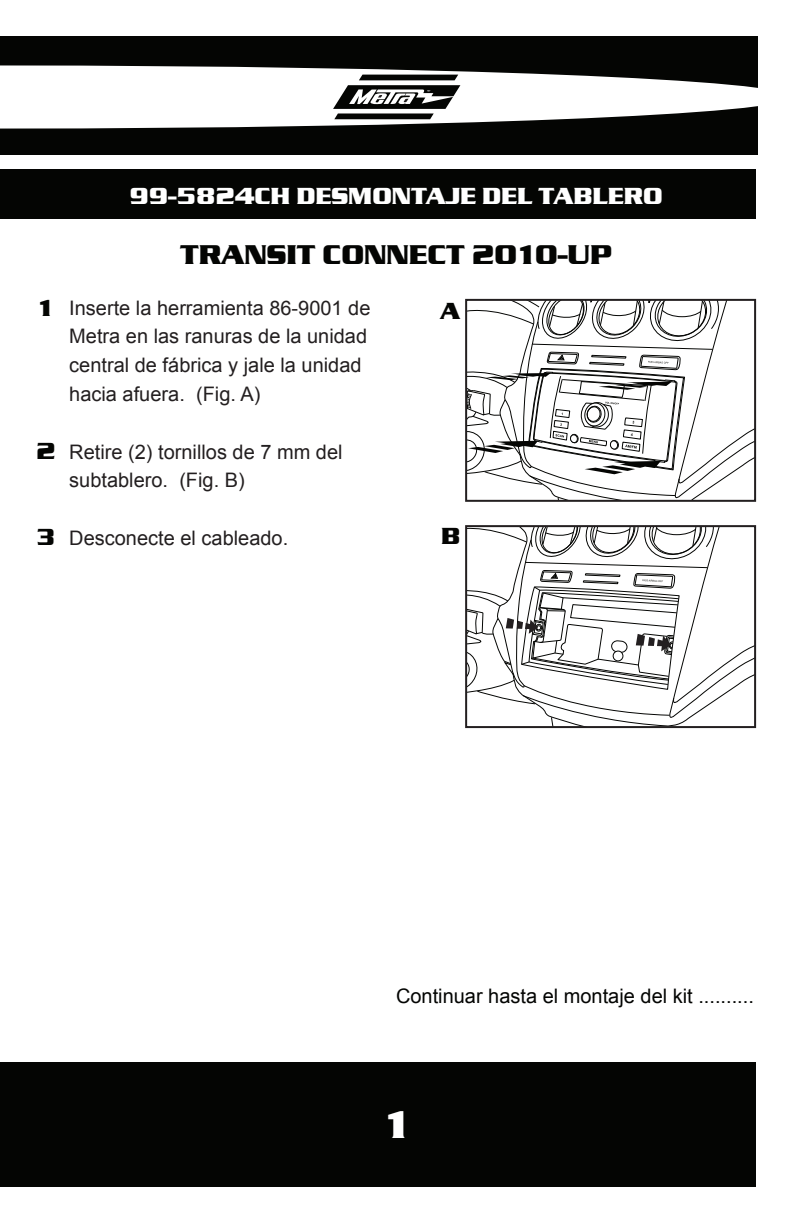
<style>
.page{position:relative;width:792px;height:1224px;background:#fff}
.page>*{position:absolute;margin:0;border:0;box-sizing:border-box;transform-origin:0 0}
.t1{font:700 40px "Serpentine D";color:#fff}
.t2{font:700 28px "Serpentine D";color:#040503}
.t3{font:700 24px "Serpentine D";color:#fff}
.t4{font:700 24px "Serpentine D";color:#040503}
.t5{font:20px/28.8px "Arial";color:#231f20}
.t6{font:20px "Arial";color:#040503}
</style>
<div class="page">
<div style="left:0;top:1063px;width:756px;height:124px;background:#040503"></div>
<div style="left:0;top:36px;width:758px;height:119px;background:#040503"></div>
<svg style="left:0;top:65px;width:758px;height:64px;fill:#fff"></svg>
<div style="left:0;top:169px;width:756px;height:50px;background:#040503"></div>
<svg style="left:333px;top:75px;width:127px;height:44px"></svg>
<svg style="left:468px;top:302px;width:285px;height:197px"></svg>
<div style="left:465px;top:299px;width:291px;height:203px;border:2px solid #231f20"></div>
<svg style="left:468px;top:528px;width:285px;height:197px"></svg>
<div style="left:465px;top:525px;width:291px;height:203px;border:2px solid #231f20"></div>
<p class="t3" style="left:129px;top:183px;width:535px">99-5824CH DESMONTAJE DEL TABLERO</p>
<p class="t4" style="left:36px;top:295px;width:21px">1</p>
<p class="t4" style="left:36px;top:438px;width:21px">2</p>
<p class="t4" style="left:36px;top:524px;width:21px">3</p>
<h2 class="t2" style="left:180px;top:239px;width:433px">TRANSIT CONNECT 2010-UP</h2>
<p class="t5" style="left:69px;top:293px;width:303px">Inserte la herramienta 86-9001 de<br>Metra en las ranuras de la unidad central de fábrica y jale la unidad hacia afuera. (Fig. A)</p>
<p class="t5" style="left:69px;top:437px;width:275px">Retire (2) tornillos de 7 mm del subtablero. (Fig. B)</p>
<p class="t5" style="left:69px;top:524px;width:220px">Desconecte el cableado.</p>
<p class="t4" style="left:440px;top:297px;width:21px">A</p>
<p class="t4" style="left:441px;top:523px;width:21px">B</p>
<p class="t6" style="left:396px;top:983px;width:359px">Continuar hasta el montaje del kit ..........</p>
<h1 class="t1" style="left:381px;top:1102px;width:34px">1</h1>
</div>
